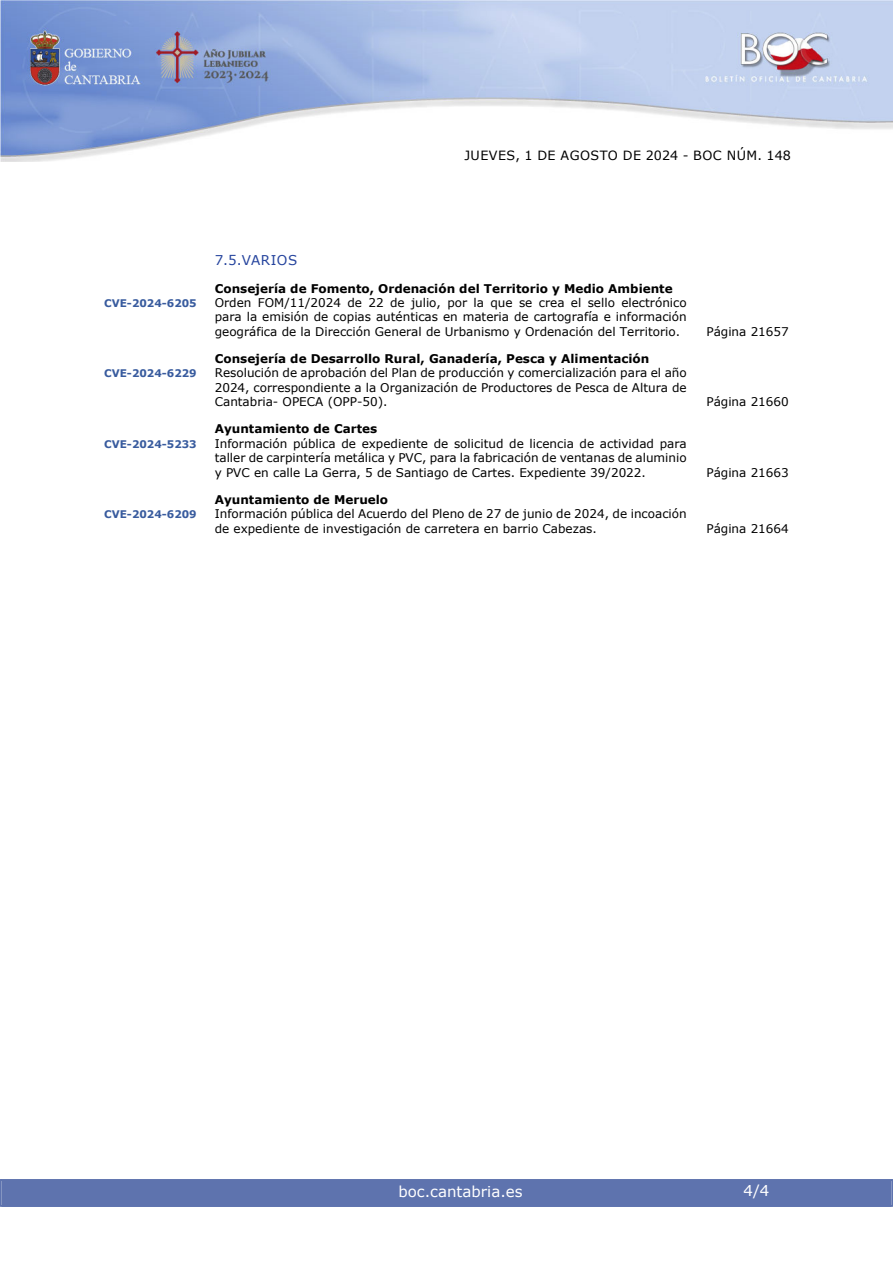
<style>
.page{position:relative;width:893px;height:1263px;background:#fff}
.page>*{position:absolute;margin:0;border:0;box-sizing:border-box;transform-origin:0 0}
.t1{font:15px "Verdana";color:#fff}
.indice_2{font:13.5px "Verdana";letter-spacing:.035em;color:#27459e}
.t2{font:12.75px "Verdana";letter-spacing:.035em;color:#000}
.indice_4{font:12px/14.4px "Verdana";color:#000;text-align:justify}
.indice_3{font:700 12px "Verdana";color:#000}
.indice_4-2{font:700 10.5px "Verdana";color:#385b9e}
</style>
<div class="page">
<img style="left:0;top:0;width:893px;height:161px">
<div style="left:2px;top:1180px;width:889px;height:27px;background:#5e73ae"></div>
<div style="left:0;top:1179px;width:893px;height:28px;border:2px solid #5e73ae"></div>
<p class="t2" style="left:464px;top:147px;width:328px">JUEVES, 1 DE AGOSTO DE 2024 - BOC NÚM. 148</p>
<h3 class="indice_2" style="left:215px;top:251px;width:84px">7.5.VARIOS</h3>
<h4 class="indice_3" style="left:215px;top:280px;width:459px">Consejería de Fomento, Ordenación del Territorio y Medio Ambiente</h4>
<p class="indice_4-2" style="left:104px;top:296px;width:94px">CVE-2024-6205</p>
<p class="indice_4" style="left:215px;top:295px;width:473px">Orden FOM/11/2024 de 22 de julio, por la que se crea el sello electrónico para la emisión de copias auténticas en materia de cartografía e información geográfica de la Dirección General de Urbanismo y Ordenación del Territorio.</p>
<h4 class="indice_3" style="left:215px;top:350px;width:436px">Consejería de Desarrollo Rural, Ganadería, Pesca y Alimentación</h4>
<p class="indice_4-2" style="left:104px;top:366px;width:94px">CVE-2024-6229</p>
<p class="indice_4" style="left:215px;top:366px;width:473px">Resolución de aprobación del Plan de producción y comercialización para el año 2024, correspondiente a la Organización de Productores de Pesca de Altura de Cantabria- OPECA (OPP-50).</p>
<h4 class="indice_3" style="left:215px;top:420px;width:164px">Ayuntamiento de Cartes</h4>
<p class="indice_4-2" style="left:104px;top:436px;width:94px">CVE-2024-5233</p>
<p class="indice_4" style="left:215px;top:436px;width:473px">Información pública de expediente de solicitud de licencia de actividad para taller de carpintería metálica y PVC, para la fabricación de ventanas de aluminio y PVC en calle La Gerra, 5 de Santiago de Cartes. Expediente 39/2022.</p>
<h4 class="indice_3" style="left:215px;top:491px;width:175px">Ayuntamiento de Meruelo</h4>
<p class="indice_4-2" style="left:104px;top:507px;width:94px">CVE-2024-6209</p>
<p class="indice_4" style="left:215px;top:506px;width:473px">Información pública del Acuerdo del Pleno de 27 de junio de 2024, de incoación de expediente de investigación de carretera en barrio Cabezas.</p>
<p class="indice_4" style="left:706px;top:324px;width:84px">Página 21657</p>
<p class="indice_4" style="left:706px;top:394px;width:84px">Página 21660</p>
<p class="indice_4" style="left:706px;top:465px;width:84px">Página 21663</p>
<p class="indice_4" style="left:706px;top:521px;width:84px">Página 21664</p>
<p class="t1" style="left:398px;top:1181px;width:126px">boc.cantabria.es</p>
<p class="t1" style="left:744px;top:1180px;width:27px">4/4</p>
</div>
